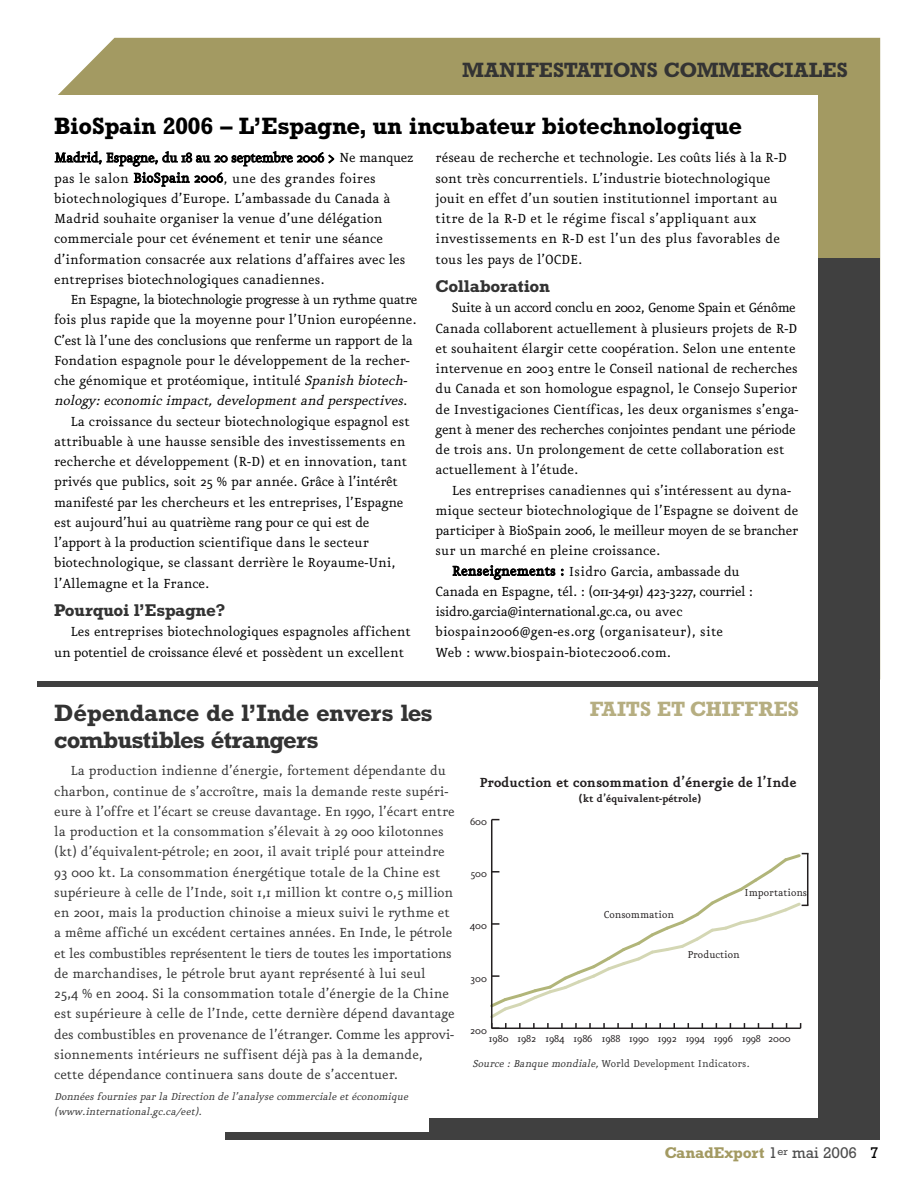
<style>
.page{position:relative;width:918px;height:1188px;background:#fff}
.page>*{position:absolute;margin:0;border:0;box-sizing:border-box;transform-origin:0 0}
.t1{font:700 24px "Rockwell";letter-spacing:-.015em;color:#000}
.t2{font:700 24px/27px "Rockwell";letter-spacing:-.02em;color:#333}
.t3{font:700 21px "Rockwell";color:#333}
.t4{font:700 21px "Rockwell";color:#b6ae81}
.t5{font:700 17.25px "Rockwell";letter-spacing:-.02em;color:#333}
.t6{font:700 15.9px "Eureka";color:#231f20}
.t7{font:15.75px/20.2px "Eureka";color:#000}
.t8{font:15.75px/20.2px "Eureka";color:#333}
.t9{font:15.75px "Eureka";letter-spacing:-.03em;color:#000}
.t10{font:15.75px "Eureka";letter-spacing:-.02em;color:#000}
.t11{font:italic 15.75px "Eureka";color:#000}
.t12{font:700 15.75px "Rockwell";letter-spacing:-.005em;color:#a39a62}
.t13{font:italic 12px/15px "Eureka";color:#333}
.t14{font:12px "Eureka";color:#231f20}
.t15{font:12px "Eureka";color:#333}
.t16{font:700 12px "Eureka";color:#231f20}
.s1{font-style:italic}
.s2{font-style:normal}
.s3{font-weight:400;color:#4d4d4d}
.s4{font-weight:400;color:#000}
</style>
<div class="page">
<div style="left:58px;top:38px;width:822px;height:220px;background:#a39a62"></div>
<div style="left:38px;top:258px;width:842px;height:881px;background:#404040"></div>
<div style="left:35px;top:95px;width:783px;height:1044px;background:#fff"></div>
<div style="left:430px;top:1118px;width:450px;height:21px;background:#404040"></div>
<div style="left:226px;top:1132px;width:654px;height:7px;background:#404040"></div>
<hr style="left:491px;top:820px;width:1px;height:208px;background:#231f20">
<svg style="left:490px;top:852px;width:319px;height:177px"></svg>
<div style="left:38px;top:682px;width:842px;height:5px;background:#404040"></div>
<h2 class="t3" style="left:462px;top:63px;width:387px">MANIFESTATIONS COMMERCIALES</h2>
<h1 class="t1" style="left:54px;top:117px;width:690px">BioSpain 2006 – L’Espagne, un incubateur biotechnologique</h1>
<p class="t7" style="left:54px;top:147px;width:361px">Madrid, Espagne, du 18 au 20 septembre 2006 &gt; Ne manquez pas le salon BioSpain 2006, une des grandes foires biotechnologiques d’Europe. L’ambassade du Canada à Madrid souhaite organiser la venue d’une délégation commerciale pour cet événement et tenir une séance d’information consacrée aux relations d’affaires avec les entreprises biotechnologiques canadiennes.</p>
<p class="t9" style="left:70px;top:289px;width:349px">En Espagne, la biotechnologie progresse à un rythme quatre</p>
<p class="t7" style="left:54px;top:309px;width:364px">fois plus rapide que la moyenne pour l’Union européenne.</p>
<p class="t7" style="left:54px;top:329px;width:360px">C’est là l’une des conclusions que renferme un rapport de la</p>
<p class="t7" style="left:54px;top:349px;width:357px">Fondation espagnole pour le développement de la recher-</p>
<p class="t7" style="left:54px;top:369px;width:357px">che génomique et protéomique, intitulé <span class="s1">Spanish biotech-</span></p>
<p class="t11" style="left:54px;top:391px;width:355px">nology: economic impact, development and perspectives<span class="s2">.</span></p>
<p class="t7" style="left:70px;top:410px;width:341px">La croissance du secteur biotechnologique espagnol est</p>
<p class="t7" style="left:54px;top:430px;width:353px">attribuable à une hausse sensible des investissements en</p>
<p class="t7" style="left:54px;top:450px;width:354px">recherche et développement (R-D) et en innovation, tant</p>
<p class="t7" style="left:54px;top:471px;width:345px">privés que publics, soit 25 % par année. Grâce à l’intérêt</p>
<p class="t7" style="left:54px;top:491px;width:351px">manifesté par les chercheurs et les entreprises, l’Espagne</p>
<p class="t10" style="left:54px;top:512px;width:317px">est aujourd’hui au quatrième rang pour ce qui est de</p>
<p class="t7" style="left:54px;top:531px;width:316px">l’apport à la production scientifique dans le secteur</p>
<p class="t7" style="left:54px;top:552px;width:343px">biotechnologique, se classant derrière le Royaume-Uni,</p>
<p class="t7" style="left:54px;top:572px;width:157px">l’Allemagne et la France.</p>
<p class="t5" style="left:54px;top:604px;width:173px">Pourquoi l’Espagne?</p>
<p class="t7" style="left:54px;top:621px;width:358px;text-indent:16px">Les entreprises biotechnologiques espagnoles affichent un potentiel de croissance élevé et possèdent un excellent</p>
<p class="t7" style="left:436px;top:147px;width:353px">réseau de recherche et technologie. Les coûts liés à la R-D sont très concurrentiels. L’industrie biotechnologique jouit en effet d’un soutien institutionnel important au titre de la R-D et le régime fiscal s’appliquant aux investissements en R-D est l’un des plus favorables de tous les pays de l’OCDE.</p>
<p class="t5" style="left:436px;top:280px;width:116px">Collaboration</p>
<p class="t7" style="left:436px;top:297px;width:364px;text-indent:16px">Suite à un accord conclu en 2002, Genome Spain et Génôme Canada collaborent actuellement à plusieurs projets de R-D et souhaitent élargir cette coopération. Selon une entente intervenue en 2003 entre le Conseil national de recherches du Canada et son homologue espagnol, le Consejo Superior de Investigaciones Científicas, les deux organismes s’enga&shy;gent à mener des recherches conjointes pendant une période de trois ans. Un prolongement de cette collaboration est actuellement à l’étude.</p>
<p class="t7" style="left:452px;top:479px;width:341px">Les entreprises canadiennes qui s’intéressent au dyna-</p>
<p class="t7" style="left:436px;top:499px;width:364px">mique secteur biotechnologique de l’Espagne se doivent de</p>
<p class="t10" style="left:436px;top:520px;width:364px">participer à BioSpain 2006, le meilleur moyen de se brancher</p>
<p class="t7" style="left:436px;top:540px;width:226px">sur un marché en pleine croissance.</p>
<p class="t7" style="left:452px;top:560px;width:289px">Renseignements : Isidro Garcia, ambassade du</p>
<p class="t9" style="left:436px;top:581px;width:319px">Canada en Espagne, tél. : (011-34-91) 423-3227, courriel :</p>
<p class="t9" style="left:436px;top:601px;width:248px">isidro.garcia@international.gc.ca, ou avec</p>
<p class="t7" style="left:436px;top:621px;width:289px">biospain2006@gen-es.org (organisateur), site</p>
<p class="t7" style="left:436px;top:641px;width:237px">Web : www.biospain-biotec2006.com.</p>
<h1 class="t2" style="left:54px;top:701px;width:380px">Dépendance de l’Inde envers les combustibles étrangers</h1>
<p class="t8" style="left:54px;top:760px;width:402px;text-indent:16px">La production indienne d’énergie, fortement dépendante du charbon, continue de s’accroître, mais la demande reste supéri&shy;eure à l’offre et l’écart se creuse davantage. En 1990, l’écart entre la production et la consommation s’élevait à 29 000 kilotonnes (kt) d’équivalent-pétrole; en 2001, il avait triplé pour atteindre 93 000 kt. La consommation énergétique totale de la Chine est supérieure à celle de l’Inde, soit 1,1 million kt contre 0,5 million en 2001, mais la production chinoise a mieux suivi le rythme et a même affiché un excédent certaines années. En Inde, le pétrole et les combustibles représentent le tiers de toutes les importations de marchandises, le pétrole brut ayant représenté à lui seul<br>25,4 % en 2004. Si la consommation totale d’énergie de la Chine est supérieure à celle de l’Inde, cette dernière dépend davantage des combustibles en provenance de l’étranger. Comme les approvi&shy;sionnements intérieurs ne suffisent déjà pas à la demande, cette dépendance continuera sans doute de s’accentuer.</p>
<p class="t13" style="left:54px;top:1088px;width:357px">Données fournies par la Direction de l’analyse commerciale et économique (www.international.gc.ca/eet).</p>
<h2 class="t4" style="left:590px;top:702px;width:211px">FAITS ET CHIFFRES</h2>
<p class="t6" style="left:479px;top:772px;width:319px">Production et consommation d’énergie de l’Inde</p>
<p class="t16" style="left:579px;top:790px;width:125px">(kt d’équivalent-pétrole)</p>
<p class="t14" style="left:470px;top:814px;width:18px">600</p>
<p class="t14" style="left:470px;top:866px;width:18px">500</p>
<p class="t14" style="left:470px;top:918px;width:19px">400</p>
<p class="t14" style="left:470px;top:970px;width:18px">300</p>
<p class="t14" style="left:604px;top:907px;width:72px">Consommation</p>
<p class="t14" style="left:745px;top:885px;width:64px">Importations</p>
<p class="t14" style="left:687px;top:947px;width:54px">Production</p>
<p class="t14" style="left:470px;top:1023px;width:18px">200</p>
<p class="t14" style="left:489px;top:1031px;width:303px">1980 1982 1984 1986 1988 1990 1992 1994 1996 1998 2000</p>
<p class="t15" style="left:472px;top:1056px;width:280px"><span class="s1">Source : Banque mondiale,</span> World Development Indicators<span class="s1">.</span></p>
<p class="t12" style="left:665px;top:1147px;width:215px">CanadExport <span class="s3">1</span><sup>er</sup> <span class="s3">mai 2006</span> <span class="s4">7</span></p>
</div>
